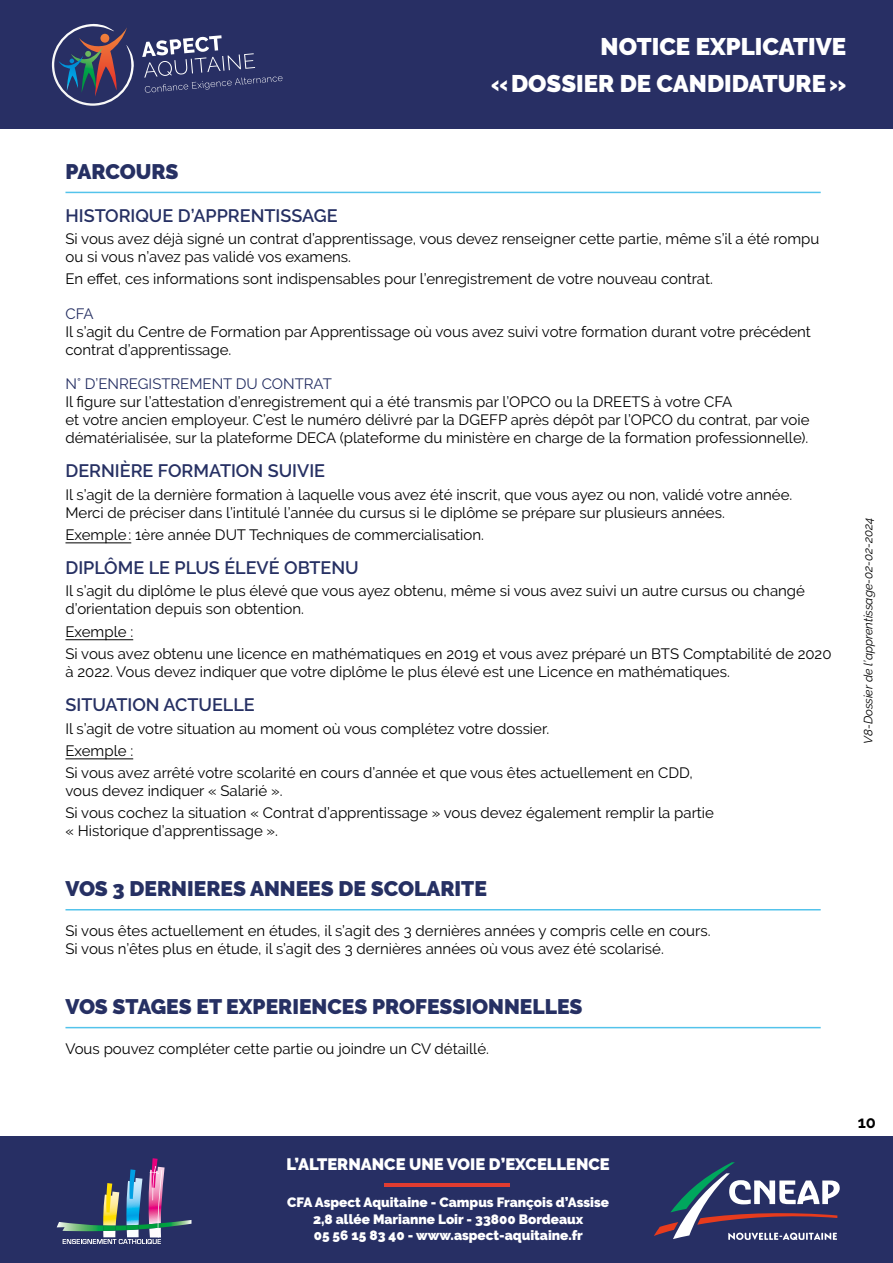
<style>
.page{position:relative;width:893px;height:1263px;background:#fff}
.page>*{position:absolute;margin:0;border:0;box-sizing:border-box;transform-origin:0 0}
.t1{font:900 24px/37.3px "Raleway";color:#fff;text-align:right}
.t2{font:900 21px "Raleway";color:#263063}
.t3{font:600 18px "Raleway";color:#263063}
.t4{font:900 16.5px "Raleway";color:#fff}
.t5{font:700 16.5px "Raleway";color:#000}
.t6{font:15px/18px "Raleway";color:#000}
.t7{font:15px "Raleway";color:#263063}
.t8{font:900 13.5px/16.5px "Raleway";color:#fff;text-align:center}
.t9{font:italic 12px "Raleway";color:#000}
</style>
<div class="page">
<div style="left:0;top:0;width:893px;height:128px;background:#282f64"></div>
<svg style="left:52px;top:24px;width:82px;height:82px"></svg>
<svg style="left:142px;top:35px;width:141px;height:58px"></svg>
<div style="left:0;top:1136px;width:893px;height:127px;background:#272f64"></div>
<hr style="left:384px;top:1183px;width:126px;height:3px;background:#e03c31">
<svg style="left:57px;top:1158px;width:134px;height:86px"></svg>
<svg style="left:654px;top:1162px;width:186px;height:78px"></svg>
<hr style="left:65px;top:542px;width:66px;height:1px;background:#000">
<hr style="left:65px;top:639px;width:68px;height:1px;background:#000">
<hr style="left:65px;top:758px;width:68px;height:1px;background:#000">
<hr style="left:65px;top:192px;width:756px;height:1px;background:#53c3eb">
<hr style="left:65px;top:909px;width:756px;height:1px;background:#53c3eb">
<hr style="left:65px;top:1027px;width:756px;height:1px;background:#53c3eb">
<h1 class="t1" style="left:491px;top:28px;width:357px">NOTICE EXPLICATIVE «DOSSIER DE CANDIDATURE»</h1>
<h2 class="t2" style="left:65px;top:159px;width:115px">PARCOURS</h2>
<p class="t3" style="left:65px;top:205px;width:274px">HISTORIQUE D’APPRENTISSAGE</p>
<p class="t6" style="left:65px;top:230px;width:755px">Si vous avez déjà signé un contrat d’apprentissage, vous devez renseigner cette partie, même s’il a été rompu ou si vous n’avez pas validé vos examens.</p>
<p class="t6" style="left:65px;top:270px;width:649px">En effet, ces informations sont indispensables pour l’enregistrement de votre nouveau contrat.</p>
<p class="t7" style="left:65px;top:305px;width:30px">CFA</p>
<p class="t6" style="left:65px;top:322px;width:747px">Il s’agit du Centre de Formation par Apprentissage où vous avez suivi votre formation durant votre précédent contrat d’apprentissage.</p>
<p class="t7" style="left:65px;top:375px;width:268px">N° D’ENREGISTREMENT DU CONTRAT</p>
<p class="t6" style="left:65px;top:393px;width:746px">Il figure sur l’attestation d’enregistrement qui a été transmis par l’OPCO ou la DREETS à votre CFA<br>et votre ancien employeur. C’est le numéro délivré par la DGEFP après dépôt par l’OPCO du contrat, par voie dématérialisée, sur la plateforme DECA (plateforme du ministère en charge de la formation professionnelle).</p>
<p class="t3" style="left:65px;top:461px;width:261px">DERNIÈRE FORMATION SUIVIE</p>
<p class="t6" style="left:65px;top:485px;width:728px">Il s’agit de la dernière formation à laquelle vous avez été inscrit, que vous ayez ou non, validé votre année.<br>Merci de préciser dans l’intitulé l’année du cursus si le diplôme se prépare sur plusieurs années.</p>
<p class="t6" style="left:65px;top:525px;width:420px">Exemple: 1ère année DUT Techniques de commercialisation.</p>
<p class="t3" style="left:65px;top:557px;width:295px">DIPLÔME LE PLUS ÉLEVÉ OBTENU</p>
<p class="t6" style="left:65px;top:582px;width:741px">Il s’agit du diplôme le plus élevé que vous ayez obtenu, même si vous avez suivi un autre cursus ou changé d’orientation depuis son obtention.</p>
<p class="t6" style="left:65px;top:620px;width:768px;line-height:22.2px">Exemple :<br>Si vous avez obtenu une licence en mathématiques en 2019 et vous avez préparé un BTS Comptabilité de 2020</p>
<p class="t6" style="left:65px;top:663px;width:666px">à 2022. Vous devez indiquer que votre diplôme le plus élevé est une Licence en mathématiques.</p>
<p class="t3" style="left:65px;top:695px;width:191px">SITUATION ACTUELLE</p>
<p class="t6" style="left:65px;top:717px;width:629px;line-height:22.2px">Il s’agit de votre situation au moment où vous complétez votre dossier.<br>Exemple :<br>Si vous avez arrêté votre scolarité en cours d’année et que vous êtes actuellement en CDD,</p>
<p class="t6" style="left:65px;top:780px;width:650px;line-height:22.2px">vous devez indiquer « Salarié ».<br>Si vous cochez la situation « Contrat d’apprentissage » vous devez également remplir la partie</p>
<p class="t6" style="left:65px;top:822px;width:214px">« Historique d’apprentissage ».</p>
<h2 class="t2" style="left:65px;top:877px;width:423px">VOS 3 DERNIERES ANNEES DE SCOLARITE</h2>
<p class="t6" style="left:65px;top:922px;width:646px">Si vous êtes actuellement en études, il s’agit des 3 dernières années y compris celle en cours.<br>Si vous n’êtes plus en étude, il s’agit des 3 dernières années où vous avez été scolarisé.</p>
<h2 class="t2" style="left:65px;top:994px;width:519px">VOS STAGES ET EXPERIENCES PROFESSIONNELLES</h2>
<p class="t6" style="left:65px;top:1040px;width:425px">Vous pouvez compléter cette partie ou joindre un CV détaillé.</p>
<p class="t4" style="left:287px;top:1154px;width:325px">L’ALTERNANCE UNE VOIE D’EXCELLENCE</p>
<p class="t8" style="left:287px;top:1194px;width:323px">CFA Aspect Aquitaine - Campus François d’Assise<br>2,8 allée Marianne Loir - 33800 Bordeaux<br>05 56 15 83 40 - www.aspect-aquitaine.fr</p>
<p class="t9" style="left:861px;top:744px;width:228px;rotate:-90deg">V8-Dossier de l’apprentissage-02-02-2024</p>
<p class="t5" style="left:858px;top:1113px;width:20px">10</p>
</div>
